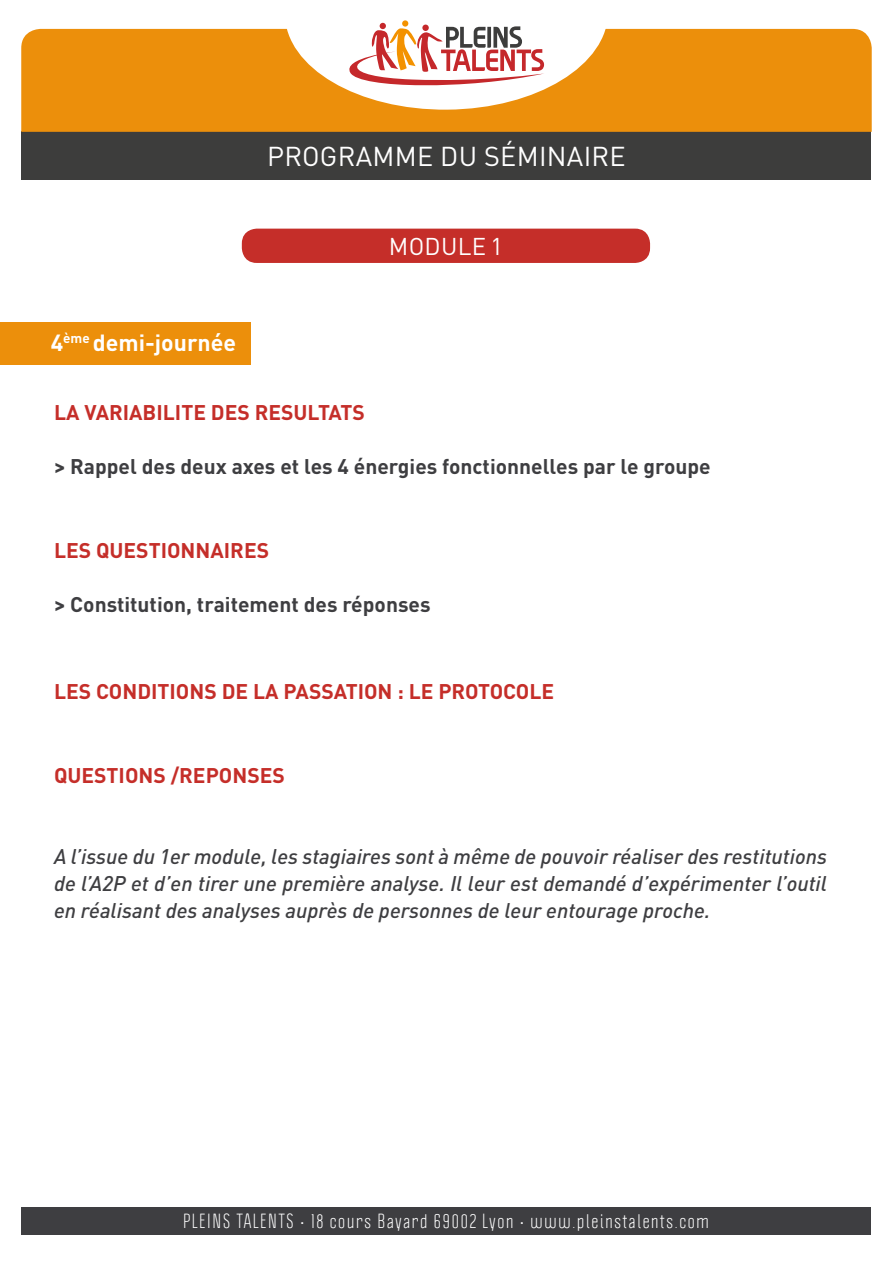
<style>
.page{position:relative;width:893px;height:1263px;background:#fff}
.page>*{position:absolute;margin:0;border:0;box-sizing:border-box;transform-origin:0 0}
.t1{font:27px "DIN Pro";letter-spacing:.01em;color:#fff}
.t2{font:24px "DIN Pro";letter-spacing:.01em;color:#fff}
.t3{font:700 23.1px "DIN Pro";color:#fff}
.t4{font:italic 500 21px/27px "DIN Pro";color:#3e3e41;text-align:justify}
.t5{font:700 21px "DIN Pro";color:#c52e29}
.t6{font:700 21px "DIN Pro";color:#3e3e41}
.t7{font:18px "Politica";letter-spacing:.1em;color:#fff}
</style>
<div class="page">
<div style="left:21px;top:132px;width:850px;height:48px;background:#3d3d3c"></div>
<div style="left:21px;top:29px;width:851px;height:103px;background:#ec8f0b"></div>
<div style="left:21px;top:1207px;width:850px;height:27px;background:#3e3e41"></div>
<svg style="left:284px;top:20px;width:324px;height:90px"></svg>
<div style="left:0;top:322px;width:251px;height:42px;background:#ec8f0b"></div>
<div style="left:242px;top:229px;width:408px;height:34px;background:#c52e29;border-radius:15px"></div>
<p class="t1" style="left:267px;top:135px;width:360px">PROGRAMME DU SÉMINAIRE</p>
<p class="t3" style="left:51px;top:323px;width:187px">4<sup>ème</sup> demi-journée</p>
<p class="t2" style="left:389px;top:227px;width:116px">MODULE 1</p>
<p class="t5" style="left:54px;top:395px;width:312px">LA VARIABILITE DES RESULTATS</p>
<p class="t6" style="left:54px;top:449px;width:658px">&gt; Rappel des deux axes et les 4 énergies fonctionnelles par le groupe</p>
<p class="t5" style="left:54px;top:533px;width:217px">LES QUESTIONNAIRES</p>
<p class="t6" style="left:54px;top:587px;width:378px">&gt; Constitution, traitement des réponses</p>
<p class="t5" style="left:54px;top:674px;width:502px">LES CONDITIONS DE LA PASSATION : LE PROTOCOLE</p>
<p class="t5" style="left:54px;top:758px;width:232px">QUESTIONS /REPONSES</p>
<p class="t4" style="left:54px;top:841px;width:775px">A l’issue du 1er module, les stagiaires sont à même de pouvoir réaliser des restitutions de l’A2P et d’en tirer une première analyse. Il leur est demandé d’expérimenter l’outil en réalisant des analyses auprès de personnes de leur entourage proche.</p>
<p class="t7" style="left:183px;top:1209px;width:527px">PLEINS TALENTS • 18 cours Bayard 69002 Lyon • www.pleinstalents.com</p>
</div>
